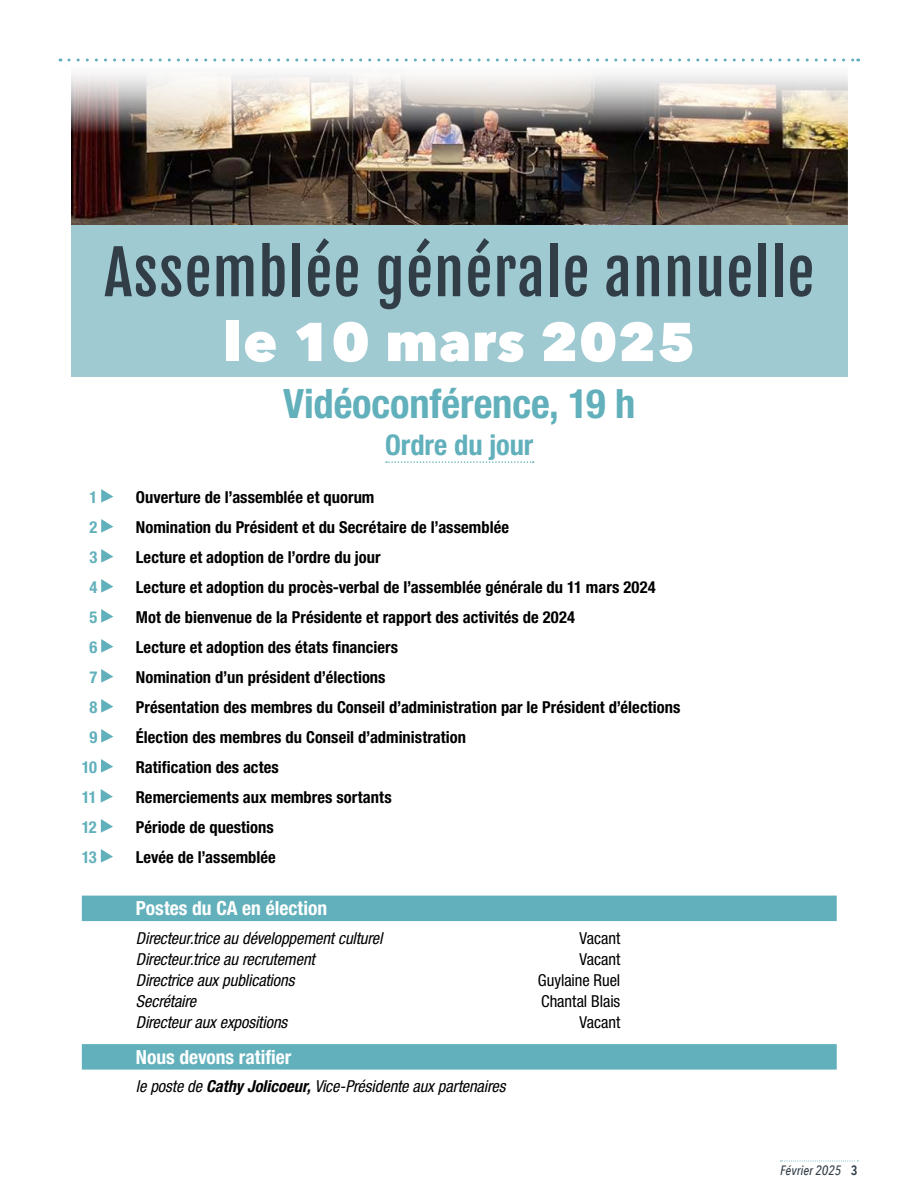
<style>
.page{position:relative;width:918px;height:1188px;background:#fff}
.page>*{position:absolute;margin:0;border:0;box-sizing:border-box;transform-origin:0 0}
.t1{font:60px "Fjalla One";letter-spacing:.02em;color:#313e48}
.t2{font:800 54px "Avenir Next";letter-spacing:.02em;color:#fff}
.t3{font:700 condensed 40.5px "Helvetica Neue LT Pro";letter-spacing:-.005em;color:#61b0bb}
.t4{font:700 condensed 28.5px "Helvetica Neue LT Pro";letter-spacing:-.005em;color:#61b0bb}
.t5{font:700 condensed 19.5px "Helvetica Neue LT Pro";color:#fff}
.t6{font:700 condensed 16.5px "Helvetica Neue LT Pro";letter-spacing:.005em;color:#000}
.t7{font:italic condensed 16.5px "Helvetica Neue LT Pro";letter-spacing:-.005em;color:#000}
.t8{font:condensed 16.5px "Helvetica Neue LT Pro";color:#000}
.t9{font:700 condensed 16.5px "Helvetica Neue LT Pro";letter-spacing:-.045em;color:#61b0bb}
.t10{font:italic 500 13.5px "Avenir Next Condensed";color:#313e48}
.s1{font-weight:700}
.s2{font-weight:600;font-style:normal}
</style>
<div class="page">
<svg style="left:781px;top:1161px;width:77px;height:1px"></svg>
<svg style="left:386px;top:461px;width:148px;height:2px"></svg>
<div style="left:82px;top:896px;width:755px;height:25px;background:#61b0bb"></div>
<div style="left:82px;top:1044px;width:755px;height:26px;background:#61b0bb"></div>
<svg style="left:101px;top:489px;width:12px;height:14px"></svg>
<svg style="left:101px;top:519px;width:12px;height:14px"></svg>
<svg style="left:101px;top:549px;width:12px;height:14px"></svg>
<svg style="left:101px;top:579px;width:12px;height:14px"></svg>
<svg style="left:101px;top:609px;width:12px;height:14px"></svg>
<svg style="left:101px;top:639px;width:12px;height:14px"></svg>
<svg style="left:101px;top:669px;width:12px;height:14px"></svg>
<svg style="left:101px;top:699px;width:12px;height:14px"></svg>
<svg style="left:101px;top:729px;width:12px;height:14px"></svg>
<svg style="left:101px;top:759px;width:12px;height:14px"></svg>
<svg style="left:101px;top:789px;width:12px;height:14px"></svg>
<svg style="left:101px;top:819px;width:12px;height:14px"></svg>
<svg style="left:101px;top:849px;width:12px;height:14px"></svg>
<img style="left:71px;top:58px;width:776px;height:167px">
<div style="left:71px;top:225px;width:776px;height:152px;background:#a0cad2"></div>
<h1 class="t1" style="left:104px;top:236px;width:712px">Assemblée générale annuelle</h1>
<h2 class="t2" style="left:224px;top:309px;width:473px">le 10 mars 2025</h2>
<h3 class="t3" style="left:283px;top:379px;width:354px">Vidéoconférence, 19 h</h3>
<h3 class="t4" style="left:385px;top:427px;width:150px">Ordre du jour</h3>
<p class="t9" style="left:89px;top:487px;width:9px">1</p>
<p class="t6" style="left:136px;top:487px;width:240px">Ouverture de l’assemblée et quorum</p>
<p class="t9" style="left:89px;top:517px;width:9px">2</p>
<p class="t6" style="left:136px;top:517px;width:375px">Nomination du Président et du Secrétaire de l’assemblée</p>
<p class="t9" style="left:89px;top:547px;width:9px">3</p>
<p class="t6" style="left:136px;top:547px;width:246px">Lecture et adoption de l’ordre du jour</p>
<p class="t9" style="left:89px;top:577px;width:9px">4</p>
<p class="t6" style="left:136px;top:577px;width:521px">Lecture et adoption du procès-verbal de l’assemblée générale du 11 mars 2024</p>
<p class="t9" style="left:89px;top:607px;width:9px">5</p>
<p class="t6" style="left:136px;top:607px;width:441px">Mot de bienvenue de la Présidente et rapport des activités de 2024</p>
<p class="t9" style="left:89px;top:637px;width:9px">6</p>
<p class="t6" style="left:136px;top:637px;width:264px">Lecture et adoption des états financiers</p>
<p class="t9" style="left:89px;top:667px;width:9px">7</p>
<p class="t6" style="left:136px;top:667px;width:251px">Nomination d’un président d’élections</p>
<p class="t9" style="left:89px;top:697px;width:9px">8</p>
<p class="t6" style="left:136px;top:697px;width:546px">Présentation des membres du Conseil d’administration par le Président d’élections</p>
<p class="t9" style="left:89px;top:727px;width:9px">9</p>
<p class="t6" style="left:136px;top:727px;width:332px">Élection des membres du Conseil d’administration</p>
<p class="t9" style="left:82px;top:757px;width:17px">10</p>
<p class="t6" style="left:136px;top:757px;width:144px">Ratification des actes</p>
<p class="t9" style="left:82px;top:787px;width:16px">11</p>
<p class="t6" style="left:136px;top:787px;width:257px">Remerciements aux membres sortants</p>
<p class="t9" style="left:82px;top:817px;width:17px">12</p>
<p class="t6" style="left:136px;top:817px;width:139px">Période de questions</p>
<p class="t9" style="left:82px;top:847px;width:17px">13</p>
<p class="t6" style="left:136px;top:847px;width:142px">Levée de l’assemblée</p>
<p class="t5" style="left:136px;top:896px;width:193px">Postes du CA en élection</p>
<p class="t7" style="left:136px;top:928px;width:248px">Directeur.trice au développement culturel</p>
<p class="t8" style="left:579px;top:928px;width:42px">Vacant</p>
<p class="t7" style="left:136px;top:949px;width:180px">Directeur.trice au recrutement</p>
<p class="t8" style="left:579px;top:949px;width:42px">Vacant</p>
<p class="t7" style="left:136px;top:970px;width:160px">Directrice aux publications</p>
<p class="t8" style="left:538px;top:970px;width:84px">Guylaine Ruel</p>
<p class="t7" style="left:136px;top:991px;width:62px">Secrétaire</p>
<p class="t8" style="left:541px;top:991px;width:81px">Chantal Blais</p>
<p class="t7" style="left:136px;top:1012px;width:153px">Directeur aux expositions</p>
<p class="t8" style="left:579px;top:1012px;width:42px">Vacant</p>
<p class="t5" style="left:136px;top:1045px;width:157px">Nous devons ratifier</p>
<p class="t7" style="left:136px;top:1077px;width:371px">le poste de <span class="s1">Cathy Jolicoeur,</span> Vice-Présidente aux partenaires</p>
<p class="t10" style="left:780px;top:1162px;width:79px">Février 2025 <span class="s2">3</span></p>
</div>
